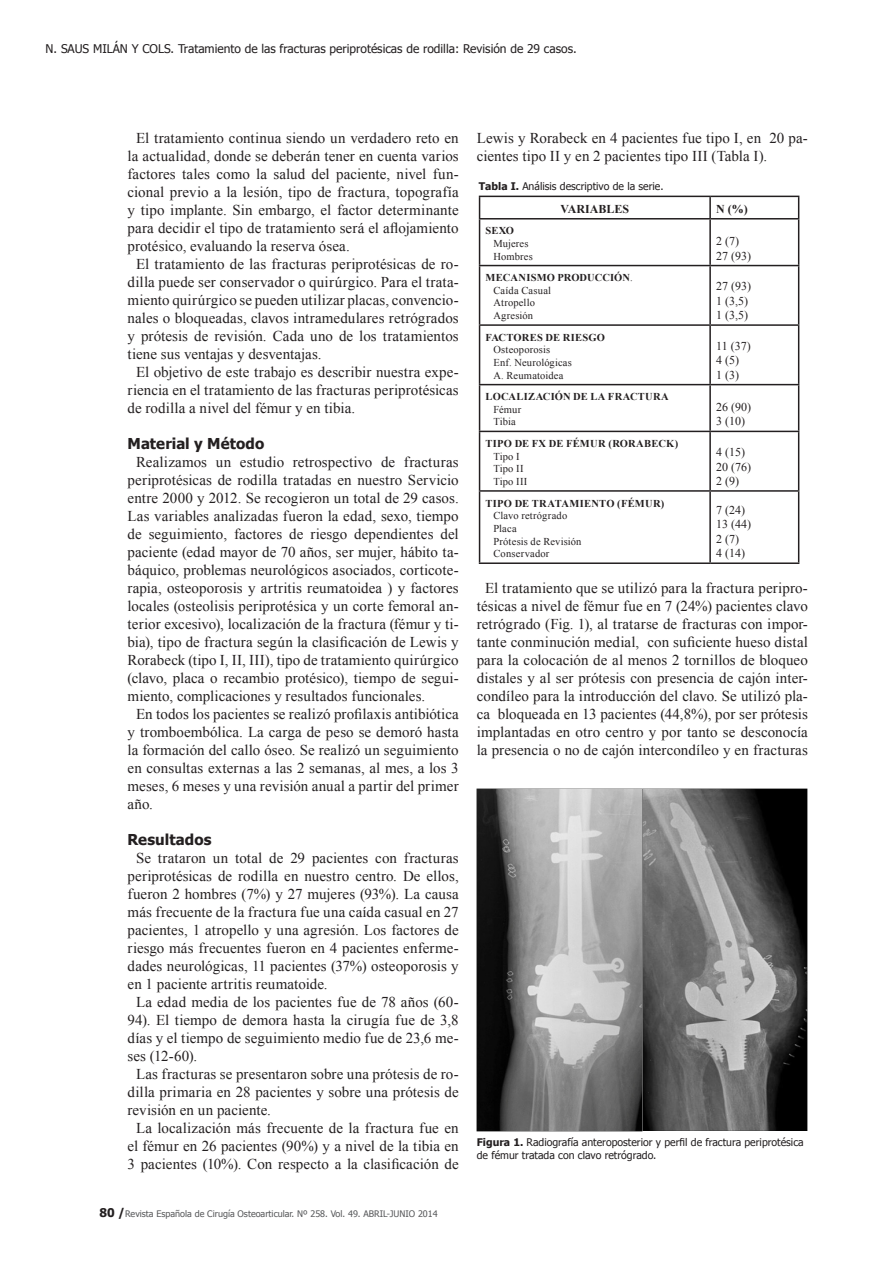
<style>
.page{position:relative;width:893px;height:1263px;background:#fff}
.page>*{position:absolute;margin:0;border:0;box-sizing:border-box;transform-origin:0 0}
.t1{font:15px/18px "Times New Roman";letter-spacing:.005em;color:#231f20;text-align:justify}
.t2{font:700 15px "Tahoma";letter-spacing:.005em;color:#231f20}
.t3{font:12px "Times New Roman";color:#231f20}
.t4{font:12px "Tahoma";color:#231f20}
.t5{font:700 12px "Times New Roman";color:#231f20}
.t6{font:10.5px "Times New Roman";letter-spacing:.015em;color:#231f20}
.t7{font:10.5px/12.6px "Tahoma";color:#231f20}
.t8{font:700 10.5px "Times New Roman";letter-spacing:.02em;color:#231f20}
.t9{font:9px "Tahoma";color:#57585a}
.s1{font-weight:700;font-size:12px;color:#231f20}
.s2{font-weight:700}
.s3{font-weight:400}
</style>
<div class="page">
<hr style="left:479px;top:196px;width:231px;height:1px;background:#231f20">
<svg style="left:479px;top:197px;width:1px;height:21px"></svg>
<hr style="left:710px;top:196px;width:89px;height:1px;background:#231f20">
<hr style="left:709px;top:197px;width:2px;height:21px;background:#231f20">
<svg style="left:798px;top:197px;width:1px;height:21px"></svg>
<hr style="left:479px;top:218px;width:231px;height:1px;background:#231f20">
<hr style="left:479px;top:220px;width:1px;height:45px;background:#231f20">
<hr style="left:710px;top:218px;width:89px;height:1px;background:#231f20">
<hr style="left:709px;top:220px;width:2px;height:45px;background:#231f20">
<hr style="left:798px;top:220px;width:1px;height:45px;background:#231f20">
<hr style="left:479px;top:265px;width:231px;height:1px;background:#231f20">
<hr style="left:479px;top:266px;width:1px;height:58px;background:#231f20">
<hr style="left:710px;top:265px;width:89px;height:1px;background:#231f20">
<hr style="left:709px;top:266px;width:2px;height:58px;background:#231f20">
<hr style="left:798px;top:266px;width:1px;height:58px;background:#231f20">
<hr style="left:479px;top:324px;width:231px;height:2px;background:#231f20">
<hr style="left:479px;top:326px;width:1px;height:58px;background:#231f20">
<hr style="left:710px;top:324px;width:89px;height:2px;background:#231f20">
<hr style="left:709px;top:326px;width:2px;height:58px;background:#231f20">
<hr style="left:798px;top:326px;width:1px;height:58px;background:#231f20">
<hr style="left:479px;top:384px;width:231px;height:1px;background:#231f20">
<hr style="left:479px;top:385px;width:1px;height:46px;background:#231f20">
<hr style="left:710px;top:384px;width:89px;height:1px;background:#231f20">
<hr style="left:709px;top:385px;width:2px;height:46px;background:#231f20">
<hr style="left:798px;top:385px;width:1px;height:46px;background:#231f20">
<hr style="left:479px;top:431px;width:231px;height:1px;background:#231f20">
<hr style="left:479px;top:432px;width:1px;height:58px;background:#231f20">
<hr style="left:710px;top:431px;width:89px;height:1px;background:#231f20">
<hr style="left:709px;top:432px;width:2px;height:58px;background:#231f20">
<hr style="left:798px;top:432px;width:1px;height:58px;background:#231f20">
<hr style="left:479px;top:490px;width:231px;height:2px;background:#231f20">
<hr style="left:479px;top:492px;width:1px;height:70px;background:#231f20">
<hr style="left:710px;top:490px;width:89px;height:2px;background:#231f20">
<hr style="left:709px;top:492px;width:2px;height:70px;background:#231f20">
<hr style="left:798px;top:492px;width:1px;height:70px;background:#231f20">
<hr style="left:479px;top:562px;width:231px;height:2px;background:#231f20">
<hr style="left:710px;top:562px;width:89px;height:2px;background:#231f20">
<img style="left:477px;top:788px;width:331px;height:343px">
<p class="t4" style="left:46px;top:41px;width:532px">N. SAUS MILÁN Y COLS. Tratamiento de las fracturas periprotésicas de rodilla: Revisión de 29 casos.</p>
<p class="t1" style="left:128px;top:129px;width:333px;text-indent:9px">El tratamiento continua siendo un verdadero reto en la actualidad, donde se deberán tener en cuenta varios factores tales como la salud del paciente, nivel fun&shy;cional previo a la lesión, tipo de fractura, topografía y tipo implante. Sin embargo, el factor determinante para decidir el tipo de tratamiento será el aflojamiento protésico, evaluando la reserva ósea.</p>
<p class="t1" style="left:128px;top:255px;width:333px;text-indent:9px">El tratamiento de las fracturas periprotésicas de ro&shy;dilla puede ser conservador o quirúrgico. Para el trata&shy;miento quirúrgico se pueden utilizar placas, convencio&shy;nales o bloqueadas, clavos intramedulares retrógrados y prótesis de revisión. Cada uno de los tratamientos tiene sus ventajas y desventajas.</p>
<p class="t1" style="left:128px;top:363px;width:333px;text-indent:9px">El objetivo de este trabajo es describir nuestra expe&shy;riencia en el tratamiento de las fracturas periprotésicas de rodilla a nivel del fémur y en tibia.</p>
<p class="t2" style="left:128px;top:433px;width:138px">Material y Método</p>
<p class="t1" style="left:128px;top:453px;width:333px;text-indent:9px">Realizamos un estudio retrospectivo de fracturas periprotésicas de rodilla tratadas en nuestro Servicio entre 2000 y 2012. Se recogieron un total de 29 casos.<br>Las variables analizadas fueron la edad, sexo, tiempo de seguimiento, factores de riesgo dependientes del paciente (edad mayor de 70 años, ser mujer, hábito ta&shy;báquico, problemas neurológicos asociados, corticote&shy;rapia, osteoporosis y artritis reumatoidea ) y factores locales (osteolisis periprotésica y un corte femoral an&shy;terior excesivo), localización de la fractura (fémur y ti&shy;bia), tipo de fractura según la clasificación de Lewis y Rorabeck (tipo I, II, III), tipo de tratamiento quirúrgico (clavo, placa o recambio protésico), tiempo de segui&shy;miento, complicaciones y resultados funcionales.</p>
<p class="t1" style="left:128px;top:705px;width:333px;text-indent:9px">En todos los pacientes se realizó profilaxis antibiótica y tromboembólica. La carga de peso se demoró hasta la formación del callo óseo. Se realizó un seguimiento en consultas externas a las 2 semanas, al mes, a los 3 meses, 6 meses y una revisión anual a partir del primer año.</p>
<p class="t2" style="left:128px;top:829px;width:85px">Resultados</p>
<p class="t1" style="left:128px;top:849px;width:333px;text-indent:9px">Se trataron un total de 29 pacientes con fracturas periprotésicas de rodilla en nuestro centro. De ellos, fueron 2 hombres (7%) y 27 mujeres (93%). La causa más frecuente de la fractura fue una caída casual en 27 pacientes, 1 atropello y una agresión. Los factores de riesgo más frecuentes fueron en 4 pacientes enferme&shy;dades neurológicas, 11 pacientes (37%) osteoporosis y en 1 paciente artritis reumatoide.</p>
<p class="t1" style="left:128px;top:993px;width:333px;text-indent:9px">La edad media de los pacientes fue de 78 años (60- 94). El tiempo de demora hasta la cirugía fue de 3,8 días y el tiempo de seguimiento medio fue de 23,6 me&shy;ses (12-60).</p>
<p class="t1" style="left:128px;top:1065px;width:333px;text-indent:9px">Las fracturas se presentaron sobre una prótesis de ro&shy;dilla primaria en 28 pacientes y sobre una prótesis de revisión en un paciente.</p>
<p class="t1" style="left:128px;top:1119px;width:333px;text-align:center">La localización más frecuente de la fractura fue en el fémur en 26 pacientes (90%) y a nivel de la tibia en<br>3 pacientes (10%). Con respecto a la clasificación de</p>
<p class="t9" style="left:99px;top:1207px;width:340px"><span class="s1">80 /</span>Revista Española de Cirugía Osteoarticular. Nº 258. Vol. 49. ABRIL-JUNIO 2014</p>
<p class="t1" style="left:477px;top:129px;width:333px">Lewis y Rorabeck en 4 pacientes fue tipo I, en 20 pa&shy;cientes tipo II y en 2 pacientes tipo III (Tabla I).</p>
<p class="t7" style="left:479px;top:179px;width:186px"><span class="s2">Tabla I.</span> Análisis descriptivo de la serie.</p>
<p class="t5" style="left:561px;top:200px;width:70px">VARIABLES</p>
<p class="t5" style="left:716px;top:200px;width:33px">N (%)</p>
<p class="t8" style="left:486px;top:224px;width:30px">SEXO</p>
<p class="t6" style="left:493px;top:236px;width:37px">Mujeres</p>
<p class="t6" style="left:493px;top:249px;width:41px">Hombres</p>
<p class="t3" style="left:716px;top:233px;width:24px">2 (7)</p>
<p class="t3" style="left:716px;top:247px;width:36px">27 (93)</p>
<p class="t8" style="left:486px;top:270px;width:149px">MECANISMO PRODUCCIÓN<span class="s3">.</span></p>
<p class="t6" style="left:493px;top:283px;width:59px">Caída Casual</p>
<p class="t6" style="left:493px;top:296px;width:43px">Atropello</p>
<p class="t6" style="left:493px;top:308px;width:41px">Agresión</p>
<p class="t8" style="left:486px;top:330px;width:121px">FACTORES DE RIESGO</p>
<p class="t6" style="left:493px;top:343px;width:58px">Osteoporosis</p>
<p class="t6" style="left:493px;top:355px;width:80px">Enf. Neurológicas</p>
<p class="t6" style="left:493px;top:368px;width:72px">A. Reumatoidea</p>
<p class="t8" style="left:486px;top:389px;width:185px">LOCALIZACIÓN DE LA FRACTURA</p>
<p class="t6" style="left:493px;top:402px;width:29px">Fémur</p>
<p class="t6" style="left:493px;top:415px;width:24px">Tibia</p>
<p class="t8" style="left:486px;top:436px;width:194px">TIPO DE FX DE FÉMUR (RORABECK)</p>
<p class="t6" style="left:493px;top:449px;width:28px">Tipo I</p>
<p class="t6" style="left:493px;top:462px;width:32px">Tipo II</p>
<p class="t6" style="left:493px;top:474px;width:35px">Tipo III</p>
<p class="t8" style="left:486px;top:496px;width:180px">TIPO DE TRATAMIENTO (FÉMUR)</p>
<p class="t6" style="left:493px;top:509px;width:75px">Clavo retrógrado</p>
<p class="t6" style="left:493px;top:521px;width:25px">Placa</p>
<p class="t6" style="left:493px;top:534px;width:90px">Prótesis de Revisión</p>
<p class="t6" style="left:493px;top:547px;width:57px">Conservador</p>
<p class="t3" style="left:716px;top:278px;width:36px">27 (93)</p>
<p class="t3" style="left:716px;top:293px;width:33px">1 (3,5)</p>
<p class="t3" style="left:716px;top:307px;width:33px">1 (3,5)</p>
<p class="t3" style="left:716px;top:338px;width:36px">11 (37)</p>
<p class="t3" style="left:716px;top:352px;width:24px">4 (5)</p>
<p class="t3" style="left:716px;top:366px;width:24px">1 (3)</p>
<p class="t3" style="left:716px;top:399px;width:36px">26 (90)</p>
<p class="t3" style="left:716px;top:413px;width:30px">3 (10)</p>
<p class="t3" style="left:716px;top:444px;width:30px">4 (15)</p>
<p class="t3" style="left:716px;top:458px;width:36px">20 (76)</p>
<p class="t3" style="left:716px;top:473px;width:24px">2 (9)</p>
<p class="t3" style="left:716px;top:502px;width:30px">7 (24)</p>
<p class="t3" style="left:716px;top:516px;width:36px">13 (44)</p>
<p class="t3" style="left:716px;top:531px;width:24px">2 (7)</p>
<p class="t3" style="left:716px;top:545px;width:30px">4 (14)</p>
<p class="t1" style="left:477px;top:579px;width:333px;text-align:center">El tratamiento que se utilizó para la fractura peripro&shy;tésicas a nivel de fémur fue en 7 (24%) pacientes clavo retrógrado (Fig. 1), al tratarse de fracturas con impor&shy;tante conminución medial, con suficiente hueso distal para la colocación de al menos 2 tornillos de bloqueo distales y al ser prótesis con presencia de cajón inter&shy;condíleo para la introducción del clavo. Se utilizó pla&shy;ca bloqueada en 13 pacientes (44,8%), por ser prótesis implantadas en otro centro y por tanto se desconocía la presencia o no de cajón intercondíleo y en fracturas</p>
<p class="t7" style="left:477px;top:1136px;width:328px"><span class="s2">Figura 1.</span> Radiografía anteroposterior y perfil de fractura periprotésica de fémur tratada con clavo retrógrado.</p>
</div>
